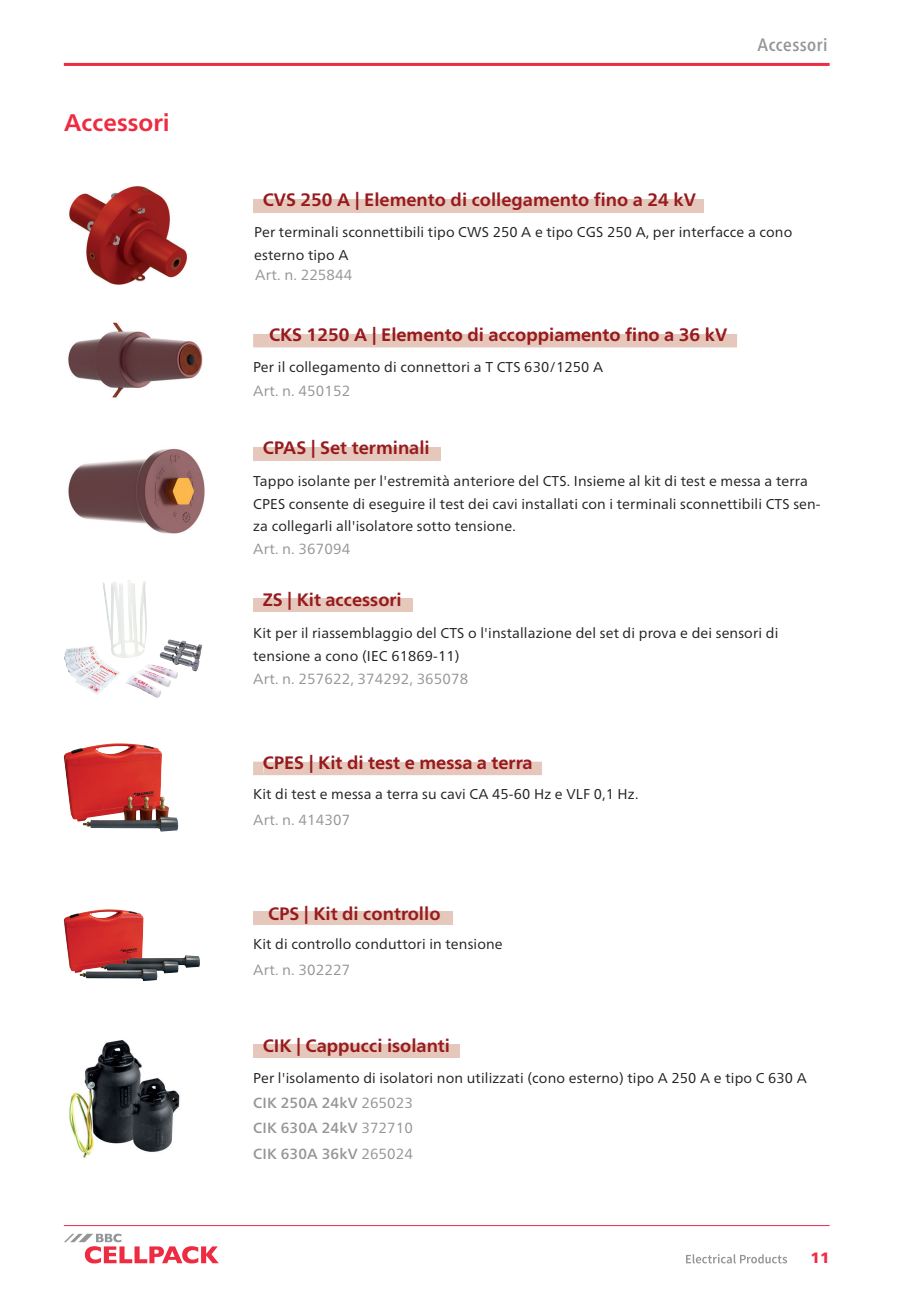
<style>
.page{position:relative;width:919px;height:1289px;background:#fff}
.page>*{position:absolute;margin:0;border:0;box-sizing:border-box;transform-origin:0 0}
.t1{font:700 24px "Frutiger Neue LTW1 G";color:#ed2c42}
.t2{font:700 18px "Frutiger Neue LTW1 G";color:#971a1e}
.t3{font:700 18px "Frutiger Neue LTW1 G";color:#971a1d}
.t4{font:500 condensed 18px "Frutiger Neue LTW1 G";letter-spacing:.025em;color:#939598}
.t5{font:900 15px "Frutiger Neue LTW1 G";color:#ed2c42}
.t6{font:14.7px "Frutiger Neue LTW1 G";letter-spacing:.01em;color:#939598}
.t7{font:500 14.7px/25.2px "Frutiger Neue LTW1 G";letter-spacing:.01em;color:#939598;text-align:justify}
.t8{font:14.25px/22.5px "Frutiger Neue LTW1 G";letter-spacing:.01em;color:#231f20}
.s1{font-weight:400}
</style>
<div class="page">
<img style="left:64px;top:743px;width:114px;height:88px">
<img style="left:64px;top:909px;width:136px;height:72px">
<img style="left:102px;top:580px;width:45px;height:78px">
<img style="left:69px;top:1040px;width:111px;height:118px">
<img style="left:68px;top:322px;width:135px;height:76px">
<img style="left:69px;top:186px;width:118px;height:99px">
<img style="left:68px;top:449px;width:137px;height:85px">
<svg style="left:64px;top:1233px;width:155px;height:30px"></svg>
<svg style="left:686px;top:1254px;width:101px;height:9px"></svg>
<hr style="left:64px;top:1225px;width:765px;height:1px;background:#ed2c42">
<hr style="left:64px;top:63px;width:765px;height:3px;background:#ed2c42">
<div style="left:253px;top:1044px;width:206px;height:13px;background:#e5c7bb"></div>
<div style="left:253px;top:911px;width:199px;height:13px;background:#e5c7bb"></div>
<div style="left:253px;top:598px;width:159px;height:13px;background:#e5c7bb"></div>
<div style="left:253px;top:447px;width:187px;height:13px;background:#e5c7bb"></div>
<div style="left:253px;top:199px;width:451px;height:14px;background:#e5c7bb"></div>
<svg style="left:253px;top:334px;width:484px;height:13px"></svg>
<div style="left:270px;top:334px;width:457px;height:11px;background:#e5c7bb"></div>
<svg style="left:253px;top:761px;width:289px;height:14px"></svg>
<div style="left:263px;top:761px;width:268px;height:11px;background:#e5c7bb"></div>
<h1 class="t1" style="left:64px;top:105px;width:107px">Accessori</h1>
<p class="t2" style="left:263px;top:187px;width:434px">CVS 250 A | Elemento di collegamento fino a 24 kV</p>
<p class="t4" style="left:757px;top:32px;width:71px">Accessori</p>
<p class="t8" style="left:254px;top:220px;width:539px">Per terminali sconnettibili tipo CWS 250 A e tipo CGS 250 A, per interfacce a cono esterno tipo A</p>
<p class="t6" style="left:255px;top:264px;width:99px">Art. n. 225844</p>
<p class="t3" style="left:269px;top:322px;width:459px">CKS 1250 A | Elemento di accoppiamento fino a 36 kV</p>
<p class="t8" style="left:253px;top:355px;width:351px">Per il collegamento di connettori a T CTS 630/1250 A</p>
<p class="t6" style="left:253px;top:380px;width:99px">Art. n. 450152</p>
<p class="t2" style="left:263px;top:434px;width:168px">CPAS | Set terminali</p>
<p class="t8" style="left:253px;top:469px;width:569px">Tappo isolante per l'estremità anteriore del CTS. Insieme al kit di test e messa a terra<br>CPES consente di eseguire il test dei cavi installati con i terminali sconnettibili CTS sen&shy;za collegarli all'isolatore sotto tensione.</p>
<p class="t6" style="left:253px;top:537px;width:99px">Art. n. 367094</p>
<p class="t2" style="left:263px;top:586px;width:140px">ZS | Kit accessori</p>
<p class="t8" style="left:253px;top:621px;width:526px">Kit per il riassemblaggio del CTS o l'installazione del set di prova e dei sensori di tensione a cono (IEC 61869-11)</p>
<p class="t6" style="left:253px;top:668px;width:217px">Art. n. 257622, 374292, 365078</p>
<p class="t2" style="left:263px;top:749px;width:271px">CPES | Kit di test e messa a terra</p>
<p class="t8" style="left:253px;top:781px;width:387px">Kit di test e messa a terra su cavi CA 45-60 Hz e VLF 0,1 Hz.</p>
<p class="t6" style="left:253px;top:808px;width:99px">Art. n. 414307</p>
<p class="t2" style="left:268px;top:900px;width:174px">CPS | Kit di controllo</p>
<p class="t8" style="left:253px;top:931px;width:251px">Kit di controllo conduttori in tensione</p>
<p class="t6" style="left:253px;top:958px;width:99px">Art. n. 302227</p>
<p class="t2" style="left:263px;top:1032px;width:189px">CIK | Cappucci isolanti</p>
<p class="t8" style="left:253px;top:1065px;width:555px">Per l'isolamento di isolatori non utilizzati (cono esterno) tipo A 250 A e tipo C 630 A</p>
<p class="t7" style="left:253px;top:1089px;width:161px">CIK 250A 24kV <span class="s1">265023<br></span>CIK 630A 24kV <span class="s1">372710<br></span>CIK 630A 36kV <span class="s1">265024</span></p>
<p class="t5" style="left:810px;top:1246px;width:20px">11</p>
</div>
